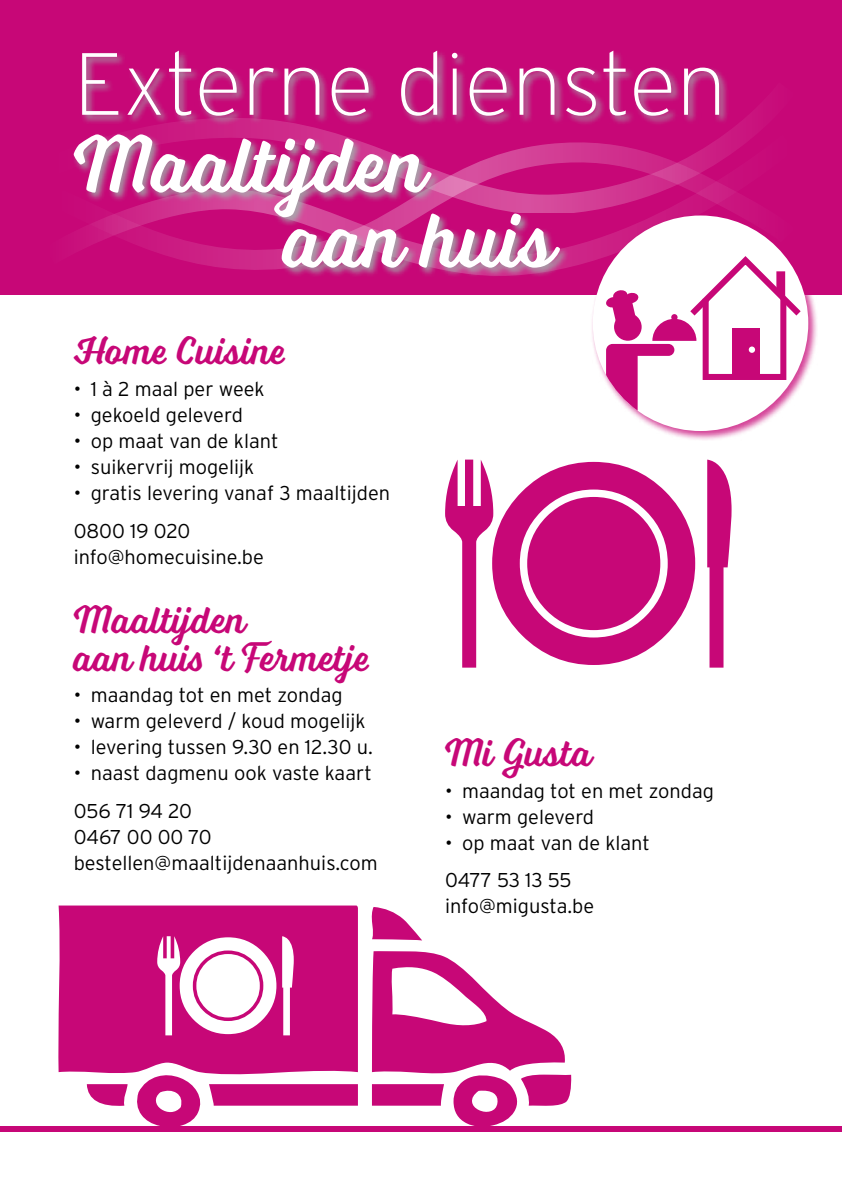
<style>
.page{position:relative;width:842px;height:1191px;background:#fff}
.page>*{position:absolute;margin:0;border:0;box-sizing:border-box;transform-origin:0 0}
.t1{font:200 88px "Interstate";color:#fff}
.t2{font:82px/75px "Voltage";color:#fff}
.t3{font:40px/38px "Voltage";color:#c70777}
.t4{font:300 20px/37.4px "Interstate";color:#000}
.s1{font-size:36px}
</style>
<div class="page">
<div style="left:0;top:0;width:842px;height:295px;background:#c70777"></div>
<svg style="left:729px;top:132px;width:29px;height:81px"></svg>
<div style="left:72px;top:49px;width:657px;height:228px;background:#9bc2b1;opacity:.75"></div>
<div style="left:0;top:1125px;width:842px;height:6px;background:#c70777"></div>
<div style="left:591px;top:213px;width:227px;height:228px;background:#c70777;opacity:.75"></div>
<div style="left:593px;top:215px;width:215px;height:216px;background:#fff;border-radius:50%"></div>
<svg style="left:605px;top:252px;width:202px;height:159px"></svg>
<div style="left:703px;top:295px;width:83px;height:85px;border:6px solid #c70777"></div>
<div style="left:732px;top:328px;width:27px;height:48px;background:#c70777"></div>
<div style="left:749px;top:346px;width:6px;height:7px;background:#fff;border-radius:50%"></div>
<svg style="left:445px;top:459px;width:287px;height:208px;fill:#c70777"></svg>
<svg style="left:58px;top:905px;width:513px;height:221px;fill:#c70777"></svg>
<svg style="left:157px;top:936px;width:137px;height:99px"></svg>
<h1 class="t1" style="left:74px;top:36px;width:654px">Externe diensten</h1>
<h2 class="t2" style="left:284px;top:126px;width:270px;text-indent:-210px">Maaltijden aan huis</h2>
<h3 class="t3" style="left:74px;top:332px;width:214px">Home Cuisine</h3>
<p class="t4" style="left:74px;top:370px;width:192px">• 1 à 2 maal per week</p>
<p class="t4" style="left:74px;top:396px;width:171px">• gekoeld geleverd</p>
<p class="t4" style="left:74px;top:422px;width:206px">• op maat van de klant</p>
<p class="t4" style="left:74px;top:448px;width:182px">• suikervrij mogelijk</p>
<p class="t4" style="left:74px;top:474px;width:318px">• gratis levering vanaf 3 maaltijden<br>0800 19 020</p>
<p class="t4" style="left:74px;top:537px;width:192px">info@homecuisine.be</p>
<h3 class="t3" style="left:74px;top:600px;width:298px">Maaltijden<br>aan huis ‘t <span class="s1">F</span>ermetje</h3>
<p class="t4" style="left:74px;top:676px;width:270px">• maandag tot en met zondag</p>
<p class="t4" style="left:74px;top:702px;width:293px">• warm geleverd / koud mogelijk</p>
<p class="t4" style="left:74px;top:728px;width:301px">• levering tussen 9.30 en 12.30 u.</p>
<p class="t4" style="left:74px;top:754px;width:300px">• naast dagmenu ook vaste kaart<br>056 71 94 20</p>
<p class="t4" style="left:74px;top:823px;width:305px;line-height:26px">0467 00 00 70 bestellen@maaltijdenaanhuis.com</p>
<h3 class="t3" style="left:445px;top:733px;width:149px">Mi Gusta</h3>
<p class="t4" style="left:445px;top:772px;width:270px">• maandag tot en met zondag</p>
<p class="t4" style="left:445px;top:798px;width:151px">• warm geleverd</p>
<p class="t4" style="left:445px;top:824px;width:206px">• op maat van de klant<br>0477 53 13 55</p>
<p class="t4" style="left:445px;top:887px;width:151px">info@migusta.be</p>
</div>
